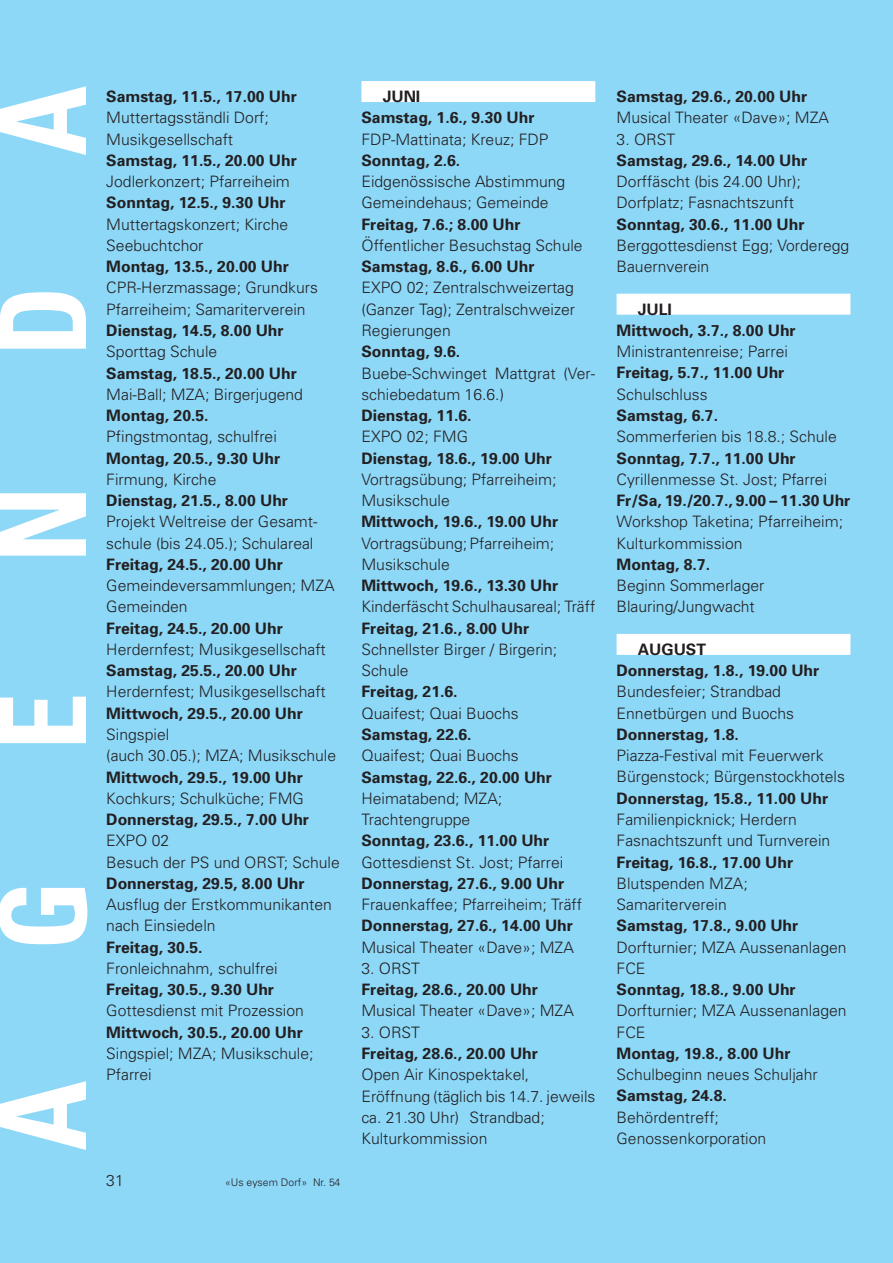
<style>
.page{position:relative;width:893px;height:1263px;background:#8dd7f7}
.page>*{position:absolute;margin:0;border:0;box-sizing:border-box;transform-origin:0 0}
.t1{font:700 condensed 119.25px "Univers";color:#fff}
.t2{font:300 15.75px/21.3px "Univers";color:#231f20}
.t3{font:700 15.75px/21.3px "Univers";color:#231f20}
.t4{font:300 10.5px "Univers";color:#231f20}
</style>
<div class="page">
<div style="left:361px;top:81px;width:234px;height:21px;background:#fff"></div>
<div style="left:617px;top:294px;width:233px;height:21px;background:#fff"></div>
<div style="left:617px;top:634px;width:233px;height:21px;background:#fff"></div>
<h1 class="t1" style="left:0;top:1151px;width:1067px;rotate:-90deg">AGENDA</h1>
<p class="t3" style="left:106px;top:87px;width:192px">Samstag, 11.5., 17.00 Uhr</p>
<p class="t2" style="left:106px;top:108px;width:164px">Muttertagsständli Dorf;<br>Musikgesellschaft</p>
<p class="t3" style="left:106px;top:151px;width:192px">Samstag, 11.5., 20.00 Uhr</p>
<p class="t2" style="left:106px;top:172px;width:185px">Jodlerkonzert; Pfarreiheim</p>
<p class="t3" style="left:106px;top:194px;width:181px">Sonntag, 12.5., 9.30 Uhr</p>
<p class="t2" style="left:106px;top:215px;width:183px">Muttertagskonzert; Kirche<br>Seebuchtchor</p>
<p class="t3" style="left:106px;top:257px;width:184px">Montag, 13.5., 20.00 Uhr</p>
<p class="t2" style="left:106px;top:279px;width:213px">CPR-Herzmassage; Grundkurs<br>Pfarreiheim; Samariterverein</p>
<p class="t3" style="left:106px;top:321px;width:179px">Dienstag, 14.5, 8.00 Uhr</p>
<p class="t2" style="left:106px;top:342px;width:113px">Sporttag Schule</p>
<p class="t3" style="left:106px;top:364px;width:192px">Samstag, 18.5., 20.00 Uhr</p>
<p class="t2" style="left:106px;top:385px;width:198px">Mai-Ball; MZA; Birgerjugend</p>
<p class="t3" style="left:106px;top:406px;width:104px">Montag, 20.5.</p>
<p class="t2" style="left:106px;top:427px;width:172px">Pfingstmontag, schulfrei</p>
<p class="t3" style="left:106px;top:449px;width:175px">Montag, 20.5., 9.30 Uhr</p>
<p class="t2" style="left:106px;top:470px;width:112px">Firmung, Kirche</p>
<p class="t3" style="left:106px;top:491px;width:183px">Dienstag, 21.5., 8.00 Uhr</p>
<p class="t2" style="left:106px;top:512px;width:213px">Projekt Weltreise der Gesamt&shy;schule (bis 24.05.); Schulareal</p>
<p class="t3" style="left:106px;top:555px;width:178px">Freitag, 24.5., 20.00 Uhr</p>
<p class="t2" style="left:106px;top:576px;width:230px">Gemeindeversammlungen; MZA<br>Gemeinden</p>
<p class="t3" style="left:106px;top:619px;width:178px">Freitag, 24.5., 20.00 Uhr</p>
<p class="t2" style="left:106px;top:640px;width:221px">Herdernfest; Musikgesellschaft</p>
<p class="t3" style="left:106px;top:661px;width:192px">Samstag, 25.5., 20.00 Uhr</p>
<p class="t2" style="left:106px;top:683px;width:221px">Herdernfest; Musikgesellschaft</p>
<p class="t3" style="left:106px;top:704px;width:198px">Mittwoch, 29.5., 20.00 Uhr</p>
<p class="t2" style="left:106px;top:725px;width:231px">Singspiel<br>(auch 30.05.); MZA; Musikschule</p>
<p class="t3" style="left:106px;top:768px;width:198px">Mittwoch, 29.5., 19.00 Uhr</p>
<p class="t2" style="left:106px;top:789px;width:199px">Kochkurs; Schulküche; FMG</p>
<p class="t3" style="left:106px;top:810px;width:204px">Donnerstag, 29.5., 7.00 Uhr</p>
<p class="t2" style="left:106px;top:831px;width:235px">EXPO 02<br>Besuch der PS und ORST; Schule</p>
<p class="t3" style="left:106px;top:874px;width:200px">Donnerstag, 29.5, 8.00 Uhr</p>
<p class="t2" style="left:106px;top:895px;width:227px">Ausflug der Erstkommunikanten nach Einsiedeln</p>
<p class="t3" style="left:106px;top:938px;width:98px">Freitag, 30.5.</p>
<p class="t2" style="left:106px;top:959px;width:173px">Fronleichnahm, schulfrei</p>
<p class="t3" style="left:106px;top:980px;width:169px">Freitag, 30.5., 9.30 Uhr</p>
<p class="t2" style="left:106px;top:1002px;width:199px">Gottesdienst mit Prozession</p>
<p class="t3" style="left:106px;top:1023px;width:198px">Mittwoch, 30.5., 20.00 Uhr</p>
<p class="t2" style="left:106px;top:1044px;width:209px">Singspiel; MZA; Musikschule;<br>Pfarrei</p>
<p class="t2" style="left:106px;top:1171px;width:19px">31</p>
<p class="t4" style="left:225px;top:1179px;width:117px">«Us eysem Dorf» Nr. 54</p>
<p class="t3" style="left:361px;top:87px;width:175px;text-indent:21px">JUNI<br>Samstag, 1.6., 9.30 Uhr</p>
<p class="t2" style="left:361px;top:130px;width:189px">FDP-Mattinata; Kreuz; FDP</p>
<p class="t3" style="left:361px;top:151px;width:100px">Sonntag, 2.6.</p>
<p class="t2" style="left:361px;top:172px;width:205px">Eidgenössische Abstimmung<br>Gemeindehaus; Gemeinde</p>
<p class="t3" style="left:361px;top:215px;width:161px">Freitag, 7.6.; 8.00 Uhr</p>
<p class="t2" style="left:361px;top:236px;width:223px">Öffentlicher Besuchstag Schule</p>
<p class="t3" style="left:361px;top:257px;width:175px">Samstag, 8.6., 6.00 Uhr</p>
<p class="t2" style="left:361px;top:279px;width:215px;text-align:justify">EXPO 02; Zentralschweizertag (Ganzer Tag); Zentralschweizer Regierungen</p>
<p class="t3" style="left:361px;top:342px;width:100px">Sonntag, 9.6.</p>
<p class="t2" style="left:361px;top:364px;width:235px">Buebe-Schwinget Mattgrat (Ver&shy;schiebedatum 16.6.)</p>
<p class="t3" style="left:361px;top:406px;width:112px">Dienstag, 11.6.</p>
<p class="t2" style="left:361px;top:427px;width:108px">EXPO 02; FMG</p>
<p class="t3" style="left:361px;top:449px;width:192px">Dienstag, 18.6., 19.00 Uhr</p>
<p class="t2" style="left:361px;top:470px;width:197px">Vortragsübung; Pfarreiheim;<br>Musikschule</p>
<p class="t3" style="left:361px;top:512px;width:198px">Mittwoch, 19.6., 19.00 Uhr</p>
<p class="t2" style="left:361px;top:534px;width:194px">Vortragsübung;Pfarreiheim;<br>Musikschule</p>
<p class="t3" style="left:361px;top:576px;width:198px">Mittwoch, 19.6., 13.30 Uhr</p>
<p class="t2" style="left:361px;top:598px;width:235px">Kinderfäscht Schulhausareal; Träff</p>
<p class="t3" style="left:361px;top:619px;width:169px">Freitag, 21.6., 8.00 Uhr</p>
<p class="t2" style="left:361px;top:640px;width:197px">Schnellster Birger / Birgerin;<br>Schule</p>
<p class="t3" style="left:361px;top:683px;width:98px">Freitag, 21.6.</p>
<p class="t2" style="left:361px;top:704px;width:159px">Quaifest; Quai Buochs</p>
<p class="t3" style="left:361px;top:725px;width:112px">Samstag, 22.6.</p>
<p class="t2" style="left:361px;top:746px;width:159px">Quaifest; Quai Buochs</p>
<p class="t3" style="left:361px;top:768px;width:192px">Samstag, 22.6., 20.00 Uhr</p>
<p class="t2" style="left:361px;top:789px;width:142px">Heimatabend; MZA;<br>Trachtengruppe</p>
<p class="t3" style="left:361px;top:831px;width:189px">Sonntag, 23.6., 11.00 Uhr</p>
<p class="t2" style="left:361px;top:853px;width:203px">Gottesdienst St. Jost; Pfarrei</p>
<p class="t3" style="left:361px;top:874px;width:204px">Donnerstag, 27.6., 9.00 Uhr</p>
<p class="t2" style="left:361px;top:895px;width:222px">Frauenkaffee; Pfarreiheim; Träff</p>
<p class="t3" style="left:361px;top:916px;width:213px">Donnerstag, 27.6., 14.00 Uhr</p>
<p class="t2" style="left:361px;top:938px;width:214px">Musical Theater «Dave»; MZA</p>
<p class="t2" style="left:361px;top:959px;width:60px">3. ORST</p>
<p class="t3" style="left:361px;top:980px;width:178px">Freitag, 28.6., 20.00 Uhr</p>
<p class="t2" style="left:361px;top:1002px;width:214px">Musical Theater «Dave»; MZA</p>
<p class="t2" style="left:361px;top:1023px;width:60px">3. ORST</p>
<p class="t3" style="left:361px;top:1044px;width:178px">Freitag, 28.6., 20.00 Uhr</p>
<p class="t2" style="left:361px;top:1065px;width:235px">Open Air Kinospektakel,<br>Eröffnung (täglich bis 14.7. jeweils ca. 21.30 Uhr) Strandbad;</p>
<p class="t2" style="left:361px;top:1129px;width:128px">Kulturkommission</p>
<p class="t3" style="left:617px;top:87px;width:192px">Samstag, 29.6., 20.00 Uhr</p>
<p class="t2" style="left:617px;top:108px;width:214px">Musical Theater «Dave»; MZA</p>
<p class="t2" style="left:617px;top:130px;width:60px">3. ORST</p>
<p class="t3" style="left:617px;top:151px;width:192px">Samstag, 29.6., 14.00 Uhr</p>
<p class="t2" style="left:617px;top:172px;width:186px">Dorffäscht (bis 24.00 Uhr);<br>Dorfplatz; Fasnachtszunft</p>
<p class="t3" style="left:617px;top:215px;width:189px">Sonntag, 30.6., 11.00 Uhr</p>
<p class="t2" style="left:617px;top:236px;width:234px">Berggottesdienst Egg; Vorderegg<br>Bauernverein</p>
<p class="t3" style="left:617px;top:300px;width:181px;text-indent:21px">JULI<br>Mittwoch, 3.7., 8.00 Uhr</p>
<p class="t2" style="left:617px;top:342px;width:173px">Ministrantenreise; Parrei</p>
<p class="t3" style="left:617px;top:364px;width:169px">Freitag, 5.7., 11.00 Uhr</p>
<p class="t2" style="left:617px;top:385px;width:93px">Schulschluss</p>
<p class="t3" style="left:617px;top:406px;width:103px">Samstag, 6.7.</p>
<p class="t2" style="left:617px;top:427px;width:222px">Sommerferien bis 18.8.; Schule</p>
<p class="t3" style="left:617px;top:449px;width:181px">Sonntag, 7.7., 11.00 Uhr</p>
<p class="t2" style="left:617px;top:470px;width:212px">Cyrillenmesse St. Jost; Pfarrei</p>
<p class="t3" style="left:617px;top:491px;width:235px">Fr/Sa, 19./20.7., 9.00 – 11.30 Uhr</p>
<p class="t2" style="left:617px;top:512px;width:228px">Workshop Taketina; Pfarreiheim;<br>Kulturkommission</p>
<p class="t3" style="left:617px;top:555px;width:95px">Montag, 8.7.</p>
<p class="t2" style="left:617px;top:576px;width:149px">Beginn Sommerlager<br>Blauring/Jungwacht</p>
<p class="t3" style="left:617px;top:640px;width:204px;text-indent:21px">AUGUST<br>Donnerstag, 1.8., 19.00 Uhr</p>
<p class="t2" style="left:617px;top:683px;width:179px">Bundesfeier; Strandbad<br>Ennetbürgen und Buochs</p>
<p class="t3" style="left:617px;top:725px;width:124px">Donnerstag, 1.8.</p>
<p class="t2" style="left:617px;top:746px;width:230px">Piazza-Festival mit Feuerwerk<br>Bürgenstock; Bürgenstockhotels</p>
<p class="t3" style="left:617px;top:789px;width:213px">Donnerstag, 15.8., 11.00 Uhr</p>
<p class="t2" style="left:617px;top:810px;width:215px">Familienpicknick; Herdern<br>Fasnachtszunft und Turnverein</p>
<p class="t3" style="left:617px;top:853px;width:178px">Freitag, 16.8., 17.00 Uhr</p>
<p class="t2" style="left:617px;top:874px;width:133px">Blutspenden MZA;<br>Samariterverein</p>
<p class="t3" style="left:617px;top:916px;width:183px">Samstag, 17.8., 9.00 Uhr</p>
<p class="t2" style="left:617px;top:938px;width:231px">Dorfturnier; MZA Aussenanlagen<br>FCE</p>
<p class="t3" style="left:617px;top:980px;width:181px">Sonntag, 18.8., 9.00 Uhr</p>
<p class="t2" style="left:617px;top:1001px;width:231px">Dorfturnier; MZA Aussenanlagen<br>FCE</p>
<p class="t3" style="left:617px;top:1044px;width:175px">Montag, 19.8., 8.00 Uhr</p>
<p class="t2" style="left:617px;top:1065px;width:203px">Schulbeginn neues Schuljahr</p>
<p class="t3" style="left:617px;top:1086px;width:112px">Samstag, 24.8.</p>
<p class="t2" style="left:617px;top:1108px;width:151px">Behördentreff;<br>Genossenkorporation</p>
</div>
